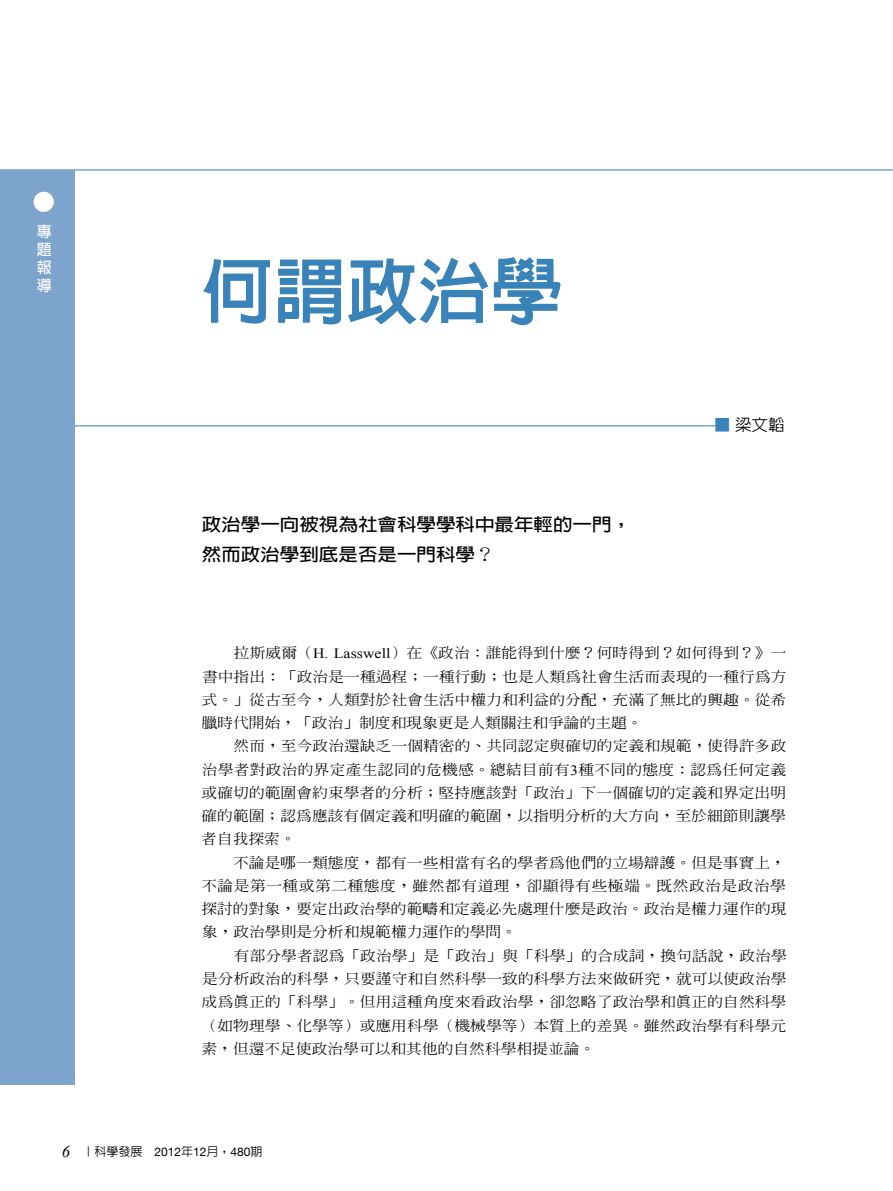
<style>
.page{position:relative;width:893px;height:1191px;background:#fff}
.page>*{position:absolute;margin:0;border:0;box-sizing:border-box;transform-origin:0 0}
.t1{font:800 72px "AR Hei B5";color:#3a83b8}
.t2{font:700 17.55px/30px "AR Hei B5";color:#000;scale:1.11 1}
.t3{font:500 16.5px "AR Hei B5";color:#000}
.t4{font:700 15px/18px "AR Hei B5";color:#fff;text-align:justify}
.t5{font:500 14.1px/23.2px "AR Ming B5";letter-spacing:.005em;color:#000;text-align:justify;scale:1.11 1}
.t6{font:500 12px "AR Hei B5";color:#000}
.s1{font-family:"AR Ming B5"}
.s2{color:#3a83b8}
.s3{font-family:"Times New Roman";font-weight:400}
.s4{font-family:"Times New Roman";font-weight:400;font-style:italic;font-size:16.5px}
.s5{font-family:"Helvetica Neue";font-weight:400}
</style>
<div class="page">
<hr style="left:16px;top:425px;width:704px;height:1px;background:#3a83b8">
<hr style="left:0;top:169px;width:893px;height:1px;background:#3a83b8">
<div style="left:0;top:170px;width:74px;height:914px;background:#7da4cc"></div>
<div style="left:34px;top:192px;width:20px;height:20px;background:#fff;border-radius:50%"></div>
<p class="t4" style="left:37px;top:222px;width:16px">專題報導</p>
<h1 class="t1" style="left:202px;top:255px;width:361px">何謂政治學</h1>
<p class="t2" style="left:202px;top:509px;width:388px">政治學一向被視為社會科學學科中最年輕的一門，然而政治學到底是否是一門科學<span class="s1">？</span></p>
<p class="t3" style="left:714px;top:417px;width:72px"><span class="s2">■</span> 梁文韜</p>
<p class="t5" style="left:202px;top:641px;width:529px;text-indent:32px">拉斯威爾（<span class="s3">H. Lasswell</span>）在《政治：誰能得到什麼？何時得到？如何得到？》一書中指出：「政治是一種過程；一種行動；也是人類為社會生活而表現的一種行為方式。」從古至今，人類對於社會生活中權力和利益的分配，充滿了無比的興趣。從希臘時代開始，「政治」制度和現象更是人類關注和爭論的主題。</p>
<p class="t5" style="left:201px;top:734px;width:529px;text-indent:32px">然而，至今政治還缺乏一個精密的、共同認定與確切的定義和規範，使得許多政治學者對政治的界定產生認同的危機感。總結目前有<span class="s3">3</span>種不同的態度：認為任何定義或確切的範圍會約束學者的分析；堅持應該對「政治」下一個確切的定義和界定出明確的範圍；認為應該有個定義和明確的範圍，以指明分析的大方向，至於細節則讓學者自我探索。</p>
<p class="t5" style="left:201px;top:850px;width:529px;text-indent:32px">不論是哪一類態度，都有一些相當有名的學者為他們的立場辯護。但是事實上，不論是第一種或第二種態度，雖然都有道理，卻顯得有些極端。既然政治是政治學探討的對象，要定出政治學的範疇和定義必先處理什麼是政治。政治是權力運作的現象，政治學則是分析和規範權力運作的學問。</p>
<p class="t5" style="left:202px;top:943px;width:529px;text-indent:32px">有部分學者認為「政治學」是「政治」與「科學」的合成詞，換句話說，政治學是分析政治的科學，只要謹守和自然科學一致的科學方法來做研究，就可以使政治學成為真正的「科學」。但用這種角度來看政治學，卻忽略了政治學和真正的自然科學（如物理學、化學等）或應用科學（機械學等）本質上的差異。雖然政治學有科學元素，但還不足使政治學可以和其他的自然科學相提並論。</p>
<p class="t6" style="left:62px;top:1145px;width:202px"><span class="s4">6</span> ｜科學發展 <span class="s5">2012</span>年<span class="s5">12</span>月，<span class="s5">480</span>期</p>
</div>
